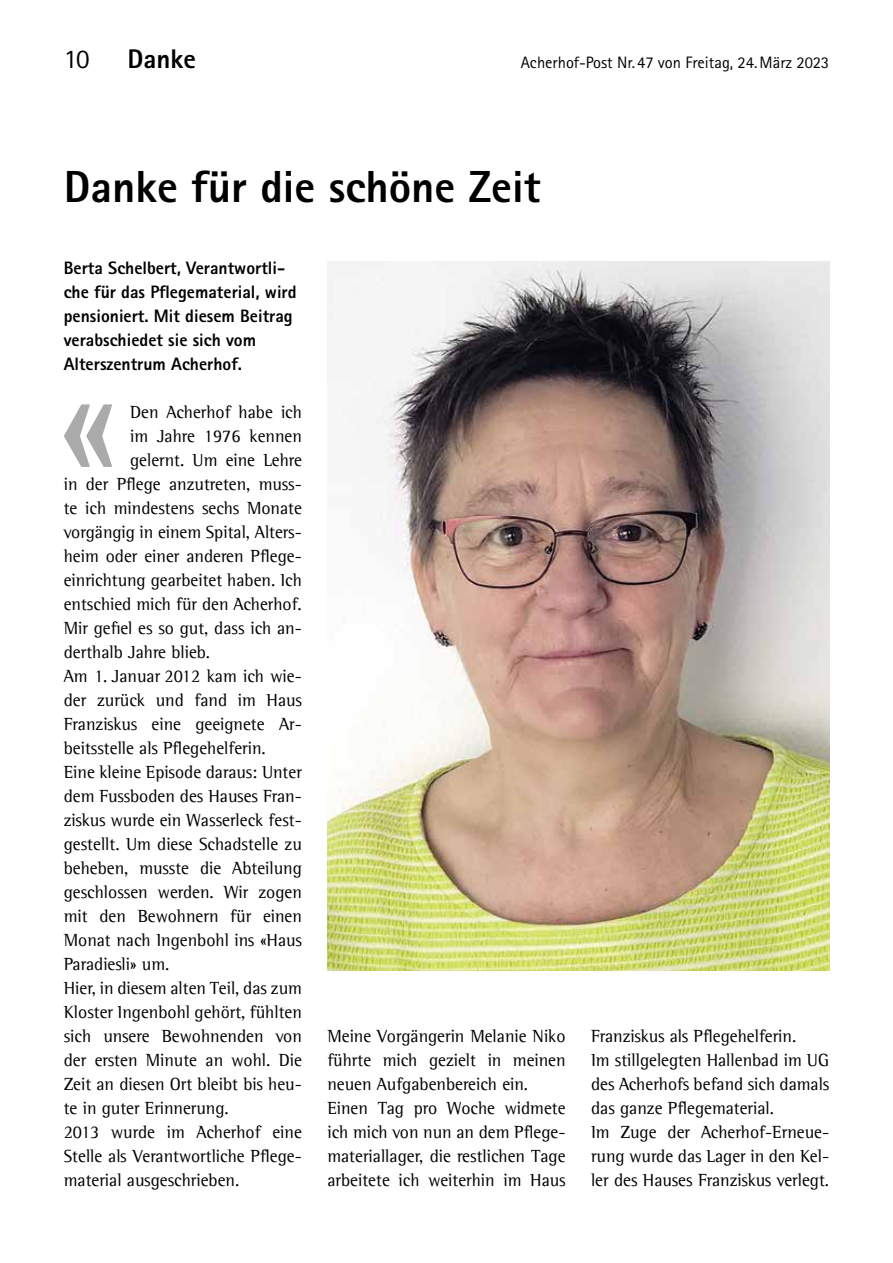
<style>
.page{position:relative;width:893px;height:1263px;background:#fff}
.page>*{position:absolute;margin:0;border:0;box-sizing:border-box;transform-origin:0 0}
.t1{font:171.15px "Rotis Semi Serif Pro";color:#aaa}
.t2{font:800 45px "Rotis Sans Serif Pro";color:#000}
.t3{font:800 27px "Rotis Sans Serif Pro";color:#000}
.t4{font:27px "Rotis Sans Serif Pro";color:#000}
.t5{font:18px/24px "Rotis Semi Serif Pro";color:#000}
.t6{font:800 18px/24px "Rotis Sans Serif Pro";color:#000}
.t7{font:16.5px "Rotis Sans Serif Pro";color:#000}
</style>
<div class="page">
<img style="left:327px;top:261px;width:502px;height:709px">
<h3 class="t4" style="left:64px;top:43px;width:28px">10</h3>
<h3 class="t3" style="left:128px;top:42px;width:70px">Danke</h3>
<p class="t7" style="left:521px;top:53px;width:310px">Acherhof-Post Nr. 47 von Freitag, 24.März 2023</p>
<h2 class="t2" style="left:64px;top:158px;width:478px">Danke für die schöne Zeit</h2>
<p class="t6" style="left:64px;top:256px;width:234px">Berta Schelbert, Verantwortli&shy;che für das Pflegematerial, wird pensioniert. Mit diesem Beitrag verabschiedet sie sich vom<br>Alterszentrum Acherhof.</p>
<h1 class="t1" style="left:57px;top:315px;width:64px">«</h1>
<p class="t5" style="left:130px;top:400px;width:173px">Den Acherhof habe ich</p>
<p class="t5" style="left:130px;top:424px;width:173px">im Jahre 1976 kennen</p>
<p class="t5" style="left:130px;top:448px;width:173px">gelernt. Um eine Lehre</p>
<p class="t5" style="left:64px;top:472px;width:240px">in der Pflege anzutreten, muss-</p>
<p class="t5" style="left:64px;top:496px;width:240px">te ich mindestens sechs Monate</p>
<p class="t5" style="left:64px;top:520px;width:240px">vorgängig in einem Spital, Alters-</p>
<p class="t5" style="left:64px;top:544px;width:240px">heim oder einer anderen Pflege-</p>
<p class="t5" style="left:64px;top:568px;width:240px">einrichtung gearbeitet haben. Ich</p>
<p class="t5" style="left:64px;top:592px;width:240px">entschied mich für den Acherhof.</p>
<p class="t5" style="left:64px;top:616px;width:240px">Mir gefiel es so gut, dass ich an-</p>
<p class="t5" style="left:64px;top:640px;width:148px">derthalb Jahre blieb.</p>
<p class="t5" style="left:64px;top:664px;width:240px">Am 1. Januar 2012 kam ich wie-</p>
<p class="t5" style="left:64px;top:688px;width:240px">der zurück und fand im Haus</p>
<p class="t5" style="left:64px;top:712px;width:240px">Franziskus eine geeignete Ar-</p>
<p class="t5" style="left:64px;top:736px;width:203px">beitsstelle als Pflegehelferin.</p>
<p class="t5" style="left:64px;top:760px;width:240px">Eine kleine Episode daraus: Unter</p>
<p class="t5" style="left:64px;top:784px;width:240px">dem Fussboden des Hauses Fran-</p>
<p class="t5" style="left:64px;top:808px;width:240px">ziskus wurde ein Wasserleck fest-</p>
<p class="t5" style="left:64px;top:832px;width:240px">gestellt. Um diese Schadstelle zu</p>
<p class="t5" style="left:64px;top:856px;width:240px">beheben, musste die Abteilung</p>
<p class="t5" style="left:64px;top:880px;width:240px">geschlossen werden. Wir zogen</p>
<p class="t5" style="left:64px;top:904px;width:240px">mit den Bewohnern für einen</p>
<p class="t5" style="left:64px;top:928px;width:240px">Monat nach Ingenbohl ins «Haus</p>
<p class="t5" style="left:64px;top:952px;width:107px">Paradiesli» um.</p>
<p class="t5" style="left:64px;top:976px;width:240px">Hier, in diesem alten Teil, das zum</p>
<p class="t5" style="left:64px;top:1000px;width:240px">Kloster Ingenbohl gehört, fühlten</p>
<p class="t5" style="left:64px;top:1024px;width:240px">sich unsere Bewohnenden von</p>
<p class="t5" style="left:64px;top:1048px;width:240px">der ersten Minute an wohl. Die</p>
<p class="t5" style="left:64px;top:1072px;width:240px">Zeit an diesen Ort bleibt bis heu-</p>
<p class="t5" style="left:64px;top:1096px;width:167px">te in guter Erinnerung.</p>
<p class="t5" style="left:64px;top:1120px;width:240px">2013 wurde im Acherhof eine</p>
<p class="t5" style="left:64px;top:1144px;width:240px">Stelle als Verantwortliche Pflege-</p>
<p class="t5" style="left:64px;top:1168px;width:177px">material ausgeschrieben.</p>
<p class="t5" style="left:327px;top:1024px;width:240px">Meine Vorgängerin Melanie Niko führte mich gezielt in meinen neuen Aufgabenbereich ein.<br>Einen Tag pro Woche widmete ich mich von nun an dem Pflege&shy;materiallager, die restlichen Tage arbeitete ich weiterhin im Haus</p>
<p class="t5" style="left:591px;top:1024px;width:240px">Franziskus als Pflegehelferin.<br>Im stillgelegten Hallenbad im UG des Acherhofs befand sich damals das ganze Pflegematerial.<br>Im Zuge der Acherhof-Erneue&shy;rung wurde das Lager in den Kel&shy;ler des Hauses Franziskus verlegt.</p>
</div>
